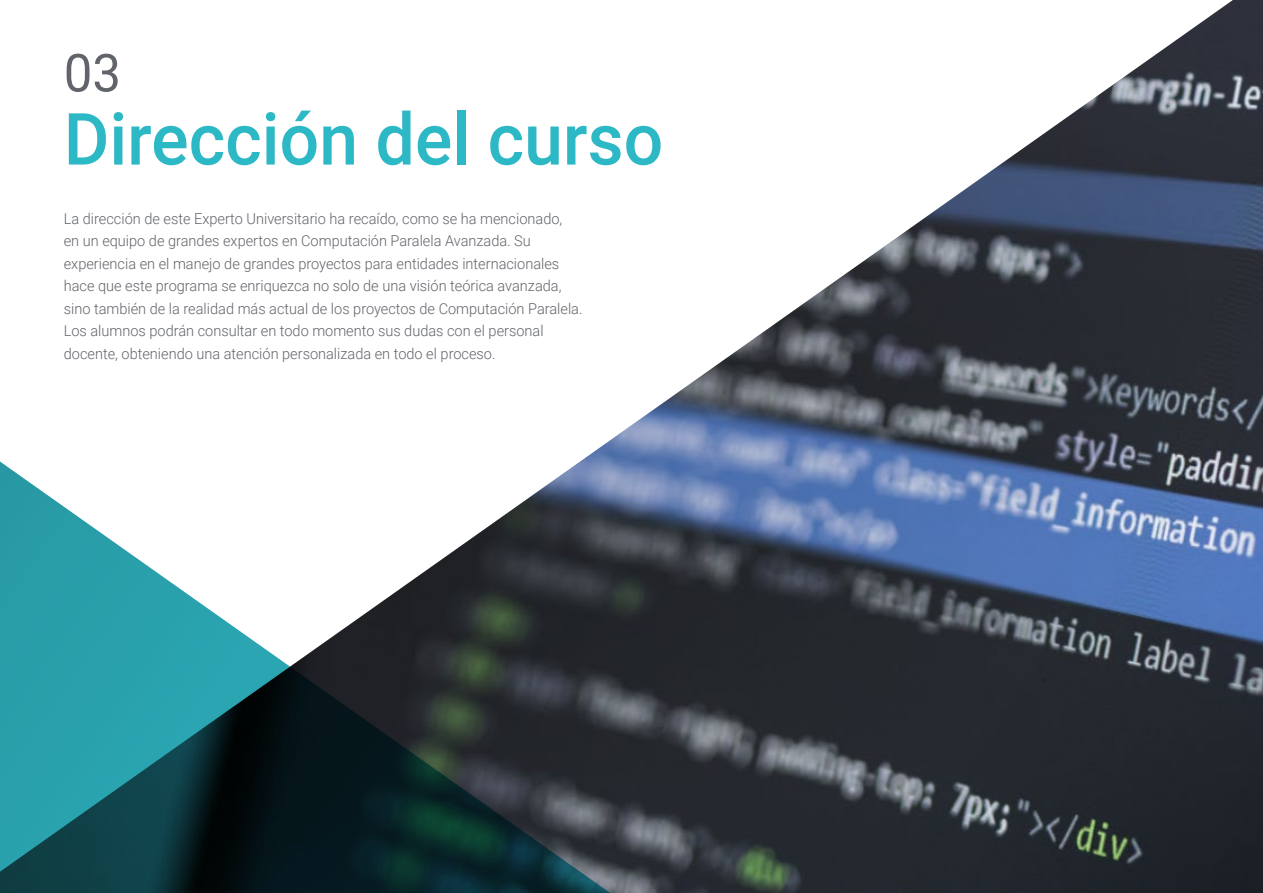
<style>
.page{position:relative;width:1263px;height:893px;background:#fff}
.page>*{position:absolute;margin:0;border:0;box-sizing:border-box;transform-origin:0 0}
.t1{font:500 72px "Roboto";color:#2db8c5}
.t2{font:52.5px "Roboto";color:#61646a}
.t3{font:300 15px/22.5px "Roboto";color:#61646a}
</style>
<div class="page">
<img style="left:602px;top:0;width:661px;height:893px">
<svg style="left:0;top:446px;width:640px;height:447px"></svg>
<h2 class="t2" style="left:64px;top:36px;width:59px">03</h2>
<h1 class="t1" style="left:64px;top:89px;width:601px">Dirección del curso</h1>
<p class="t3" style="left:64px;top:207px;width:520px">La dirección de este Experto Universitario ha recaído, como se ha mencionado,<br>en un equipo de grandes expertos en Computación Paralela Avanzada. Su experiencia en el manejo de grandes proyectos para entidades internacionales hace que este programa se enriquezca no solo de una visión teórica avanzada, sino también de la realidad más actual de los proyectos de Computación Paralela.<br>Los alumnos podrán consultar en todo momento sus dudas con el personal docente, obteniendo una atención personalizada en todo el proceso.</p>
</div>
